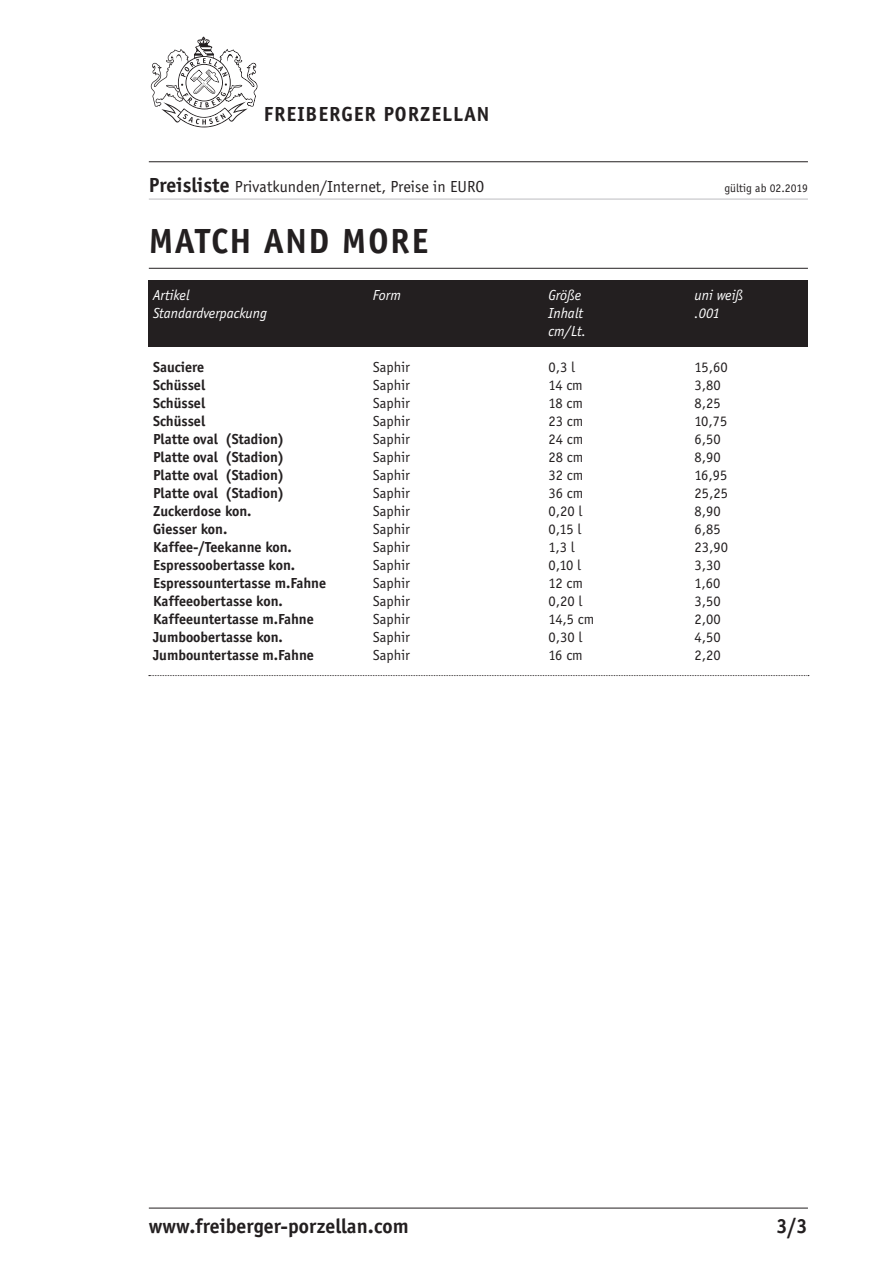
<style>
.page{position:relative;width:893px;height:1263px;background:#fff}
.page>*{position:absolute;margin:0;border:0;box-sizing:border-box;transform-origin:0 0}
.t1{font:700 36px "Officina Sans";letter-spacing:.05em;color:#231f20}
.t2{font:700 21px "Officina Sans";letter-spacing:.005em;color:#231f20}
.t3{font:700 21px "Officina Sans";letter-spacing:.05em;color:#231f20}
.t4{font:16.5px "Officina Sans";letter-spacing:.005em;color:#231f20}
.t5{font:700 15px "Officina Sans";color:#231f20}
.t6{font:15px "Officina Sans";color:#231f20}
.t7{font:italic 15px "Officina Sans";color:#fff}
.t8{font:12px "Officina Sans";letter-spacing:.005em;color:#231f20}
.s1{font-weight:700;font-size:21px}
</style>
<div class="page">
<div style="left:148px;top:281px;width:659px;height:66px;background:#231f20"></div>
<hr style="left:149px;top:161px;width:659px;height:1px;background:#231f20">
<hr style="left:149px;top:1208px;width:659px;height:1px;background:#231f20">
<hr style="left:149px;top:268px;width:659px;height:1px;background:#231f20">
<hr style="left:149px;top:199px;width:659px;height:1px;background:#bcbdc0">
<svg style="left:149px;top:675px;width:660px;height:1px"></svg>
<svg style="left:151px;top:37px;width:106px;height:91px"></svg>
<p class="t3" style="left:264px;top:101px;width:227px">FREIBERGER PORZELLAN</p>
<p class="t4" style="left:149px;top:178px;width:337px"><span class="s1">Preisliste</span> Privatkunden/Internet, Preise in EURO</p>
<p class="t1" style="left:149px;top:220px;width:281px">MATCH AND MORE</p>
<p class="t7" style="left:153px;top:287px;width:38px">Artikel</p>
<p class="t7" style="left:153px;top:305px;width:116px">Standardverpackung</p>
<p class="t5" style="left:153px;top:358px;width:53px">Sauciere</p>
<p class="t5" style="left:153px;top:376px;width:53px">Schüssel</p>
<p class="t5" style="left:153px;top:394px;width:53px">Schüssel</p>
<p class="t5" style="left:153px;top:412px;width:53px">Schüssel</p>
<p class="t5" style="left:153px;top:430px;width:133px">Platte oval (Stadion)</p>
<p class="t5" style="left:153px;top:448px;width:133px">Platte oval (Stadion)</p>
<p class="t5" style="left:153px;top:466px;width:133px">Platte oval (Stadion)</p>
<p class="t5" style="left:153px;top:484px;width:133px">Platte oval (Stadion)</p>
<p class="t5" style="left:153px;top:502px;width:100px">Zuckerdose kon.</p>
<p class="t5" style="left:153px;top:520px;width:76px">Giesser kon.</p>
<p class="t5" style="left:153px;top:538px;width:140px">Kaffee-/Teekanne kon.</p>
<p class="t5" style="left:153px;top:556px;width:144px">Espressoobertasse kon.</p>
<p class="t5" style="left:153px;top:574px;width:175px">Espressountertasse m.Fahne</p>
<p class="t5" style="left:153px;top:592px;width:131px">Kaffeeobertasse kon.</p>
<p class="t5" style="left:153px;top:610px;width:162px">Kaffeeuntertasse m.Fahne</p>
<p class="t5" style="left:153px;top:628px;width:131px">Jumboobertasse kon.</p>
<p class="t5" style="left:153px;top:646px;width:162px">Jumbountertasse m.Fahne</p>
<p class="t7" style="left:373px;top:287px;width:30px">Form</p>
<p class="t6" style="left:373px;top:359px;width:39px">Saphir</p>
<p class="t6" style="left:373px;top:377px;width:39px">Saphir</p>
<p class="t6" style="left:373px;top:395px;width:39px">Saphir</p>
<p class="t6" style="left:373px;top:413px;width:39px">Saphir</p>
<p class="t6" style="left:373px;top:431px;width:39px">Saphir</p>
<p class="t6" style="left:373px;top:449px;width:39px">Saphir</p>
<p class="t6" style="left:373px;top:467px;width:39px">Saphir</p>
<p class="t6" style="left:373px;top:485px;width:39px">Saphir</p>
<p class="t6" style="left:373px;top:503px;width:39px">Saphir</p>
<p class="t6" style="left:373px;top:521px;width:39px">Saphir</p>
<p class="t6" style="left:373px;top:539px;width:39px">Saphir</p>
<p class="t6" style="left:373px;top:557px;width:39px">Saphir</p>
<p class="t6" style="left:373px;top:575px;width:39px">Saphir</p>
<p class="t6" style="left:373px;top:593px;width:39px">Saphir</p>
<p class="t6" style="left:373px;top:611px;width:39px">Saphir</p>
<p class="t6" style="left:373px;top:629px;width:39px">Saphir</p>
<p class="t6" style="left:373px;top:647px;width:39px">Saphir</p>
<p class="t7" style="left:549px;top:287px;width:34px">Größe</p>
<p class="t7" style="left:549px;top:305px;width:36px">Inhalt</p>
<p class="t7" style="left:549px;top:323px;width:39px">cm/Lt.</p>
<p class="t6" style="left:549px;top:359px;width:28px">0,3 l</p>
<p class="t6" style="left:549px;top:377px;width:36px">14 cm</p>
<p class="t6" style="left:549px;top:395px;width:36px">18 cm</p>
<p class="t6" style="left:549px;top:413px;width:36px">23 cm</p>
<p class="t6" style="left:549px;top:431px;width:36px">24 cm</p>
<p class="t6" style="left:549px;top:449px;width:36px">28 cm</p>
<p class="t6" style="left:549px;top:467px;width:36px">32 cm</p>
<p class="t6" style="left:549px;top:485px;width:36px">36 cm</p>
<p class="t6" style="left:549px;top:503px;width:35px">0,20 l</p>
<p class="t6" style="left:549px;top:521px;width:34px">0,15 l</p>
<p class="t6" style="left:549px;top:539px;width:28px">1,3 l</p>
<p class="t6" style="left:549px;top:557px;width:34px">0,10 l</p>
<p class="t6" style="left:549px;top:575px;width:36px">12 cm</p>
<p class="t6" style="left:549px;top:593px;width:35px">0,20 l</p>
<p class="t6" style="left:549px;top:611px;width:47px">14,5 cm</p>
<p class="t6" style="left:549px;top:629px;width:35px">0,30 l</p>
<p class="t6" style="left:549px;top:647px;width:36px">16 cm</p>
<p class="t8" style="left:724px;top:181px;width:85px">gültig ab 02.2019</p>
<p class="t7" style="left:694px;top:287px;width:50px">uni weiß</p>
<p class="t7" style="left:694px;top:305px;width:27px">.001</p>
<p class="t6" style="left:694px;top:359px;width:35px">15,60</p>
<p class="t6" style="left:694px;top:377px;width:28px">3,80</p>
<p class="t6" style="left:694px;top:395px;width:28px">8,25</p>
<p class="t6" style="left:694px;top:413px;width:34px">10,75</p>
<p class="t6" style="left:694px;top:431px;width:28px">6,50</p>
<p class="t6" style="left:694px;top:449px;width:28px">8,90</p>
<p class="t6" style="left:694px;top:467px;width:34px">16,95</p>
<p class="t6" style="left:694px;top:485px;width:35px">25,25</p>
<p class="t6" style="left:694px;top:503px;width:28px">8,90</p>
<p class="t6" style="left:694px;top:521px;width:28px">6,85</p>
<p class="t6" style="left:694px;top:539px;width:35px">23,90</p>
<p class="t6" style="left:694px;top:557px;width:28px">3,30</p>
<p class="t6" style="left:694px;top:575px;width:27px">1,60</p>
<p class="t6" style="left:694px;top:593px;width:28px">3,50</p>
<p class="t6" style="left:694px;top:611px;width:28px">2,00</p>
<p class="t6" style="left:694px;top:629px;width:28px">4,50</p>
<p class="t6" style="left:694px;top:647px;width:28px">2,20</p>
<p class="t2" style="left:149px;top:1213px;width:261px">www.freiberger-porzellan.com</p>
<p class="t2" style="left:776px;top:1213px;width:33px">3/3</p>
</div>
